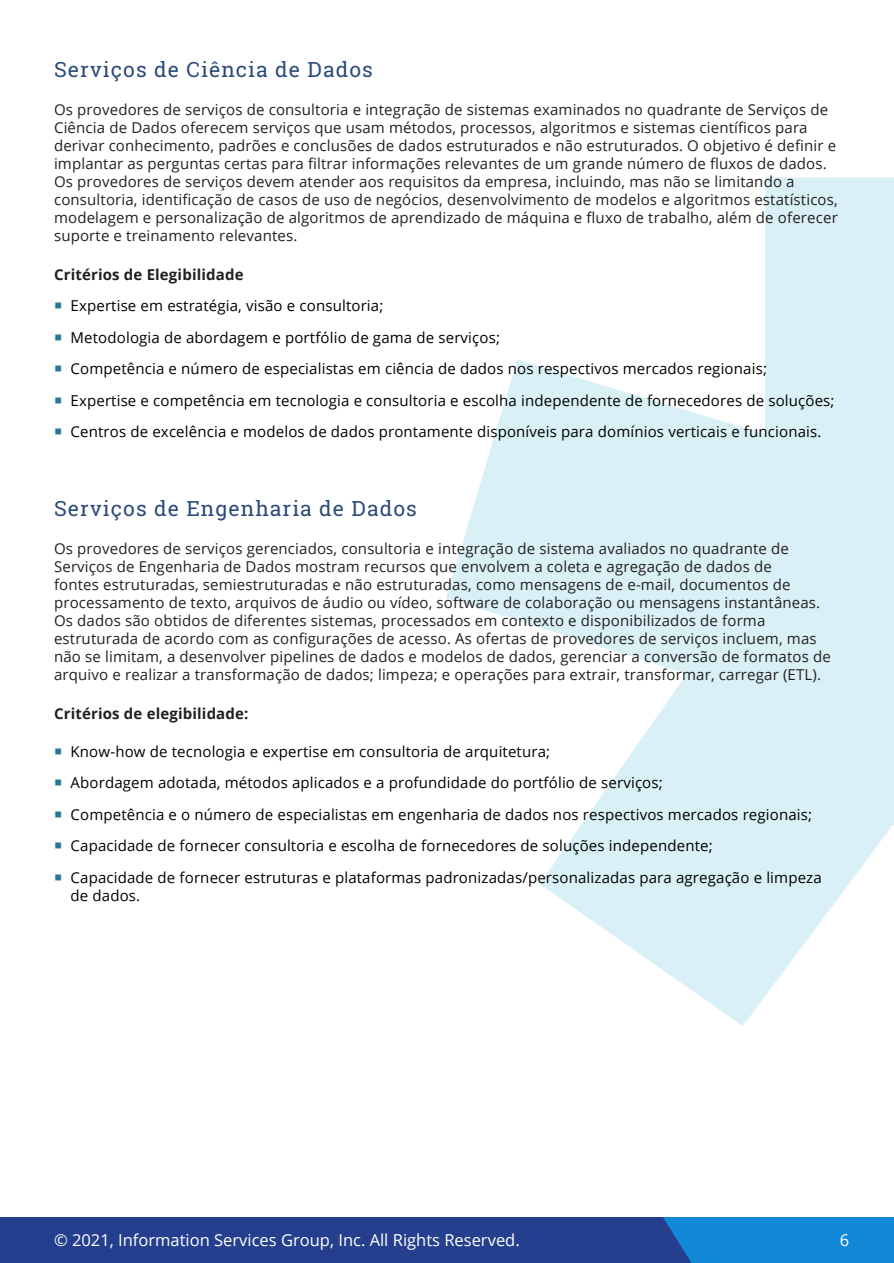
<style>
.page{position:relative;width:894px;height:1263px;background:#fff}
.page>*{position:absolute;margin:0;border:0;box-sizing:border-box;transform-origin:0 0}
.Body_Copy{font:21px "Roboto Slab";letter-spacing:.05em;color:#2b4a79}
.t1{font:16.5px "Open Sans";color:#fff}
.Body_Copy-2{font:15px/18px "Open Sans";letter-spacing:.01em;color:#231f20}
.t2{font:15px/18px "Open Sans";letter-spacing:.01em;color:#000}
.Body_Copy-3{font:700 15px "Open Sans";letter-spacing:.01em;color:#231f20}
</style>
<div class="page">
<div style="left:0;top:1217px;width:893px;height:46px;background:#253f8e"></div>
<div style="left:663px;top:1217px;width:230px;height:46px;background:#1289d7"></div>
<svg style="left:446px;top:177px;width:447px;height:849px;fill:#d9f0f6"></svg>
<p class="Body_Copy" style="left:54px;top:55px;width:320px">Serviços de Ciência de Dados</p>
<p class="Body_Copy-2" style="left:54px;top:100px;width:785px">Os provedores de serviços de consultoria e integração de sistemas examinados no quadrante de Serviços de Ciência de Dados oferecem serviços que usam métodos, processos, algoritmos e sistemas científicos para derivar conhecimento, padrões e conclusões de dados estruturados e não estruturados. O objetivo é definir e implantar as perguntas certas para filtrar informações relevantes de um grande número de fluxos de dados.<br>Os provedores de serviços devem atender aos requisitos da empresa, incluindo, mas não se limitando a consultoria, identificação de casos de uso de negócios, desenvolvimento de modelos e algoritmos estatísticos, modelagem e personalização de algoritmos de aprendizado de máquina e fluxo de trabalho, além de oferecer suporte e treinamento relevantes.</p>
<p class="Body_Copy-3" style="left:54px;top:263px;width:191px">Critérios de Elegibilidade</p>
<p class="t2" style="left:70px;top:296px;width:314px">Expertise em estratégia, visão e consultoria;</p>
<p class="t2" style="left:70px;top:328px;width:431px">Metodologia de abordagem e portfólio de gama de serviços;</p>
<p class="t2" style="left:70px;top:359px;width:697px">Competência e número de especialistas em ciência de dados nos respectivos mercados regionais;</p>
<p class="t2" style="left:70px;top:391px;width:765px">Expertise e competência em tecnologia e consultoria e escolha independente de fornecedores de soluções;</p>
<p class="t2" style="left:70px;top:422px;width:752px">Centros de excelência e modelos de dados prontamente disponíveis para domínios verticais e funcionais.</p>
<p class="Body_Copy" style="left:54px;top:494px;width:364px">Serviços de Engenharia de Dados</p>
<p class="Body_Copy-2" style="left:54px;top:539px;width:778px">Os provedores de serviços gerenciados, consultoria e integração de sistema avaliados no quadrante de Serviços de Engenharia de Dados mostram recursos que envolvem a coleta e agregação de dados de<br>fontes estruturadas, semiestruturadas e não estruturadas, como mensagens de e-mail, documentos de processamento de texto, arquivos de áudio ou vídeo, software de colaboração ou mensagens instantâneas.<br>Os dados são obtidos de diferentes sistemas, processados em contexto e disponibilizados de forma estruturada de acordo com as configurações de acesso. As ofertas de provedores de serviços incluem, mas não se limitam, a desenvolver pipelines de dados e modelos de dados, gerenciar a conversão de formatos de arquivo e realizar a transformação de dados; limpeza; e operações para extrair, transformar, carregar (ETL).</p>
<p class="Body_Copy-3" style="left:54px;top:702px;width:196px">Critérios de elegibilidade:</p>
<p class="t2" style="left:70px;top:742px;width:481px">Know-how de tecnologia e expertise em consultoria de arquitetura;</p>
<p class="t2" style="left:70px;top:773px;width:593px">Abordagem adotada, métodos aplicados e a profundidade do portfólio de serviços;</p>
<p class="t2" style="left:70px;top:805px;width:742px">Competência e o número de especialistas em engenharia de dados nos respectivos mercados regionais;</p>
<p class="t2" style="left:70px;top:836px;width:643px">Capacidade de fornecer consultoria e escolha de fornecedores de soluções independente;</p>
<p class="t2" style="left:70px;top:868px;width:752px">Capacidade de fornecer estruturas e plataformas padronizadas/personalizadas para agregação e limpeza de dados.</p>
<p class="t1" style="left:54px;top:1229px;width:467px">© 2021, Information Services Group, Inc. All Rights Reserved.</p>
<p class="t1" style="left:839px;top:1229px;width:11px">6</p>
</div>
